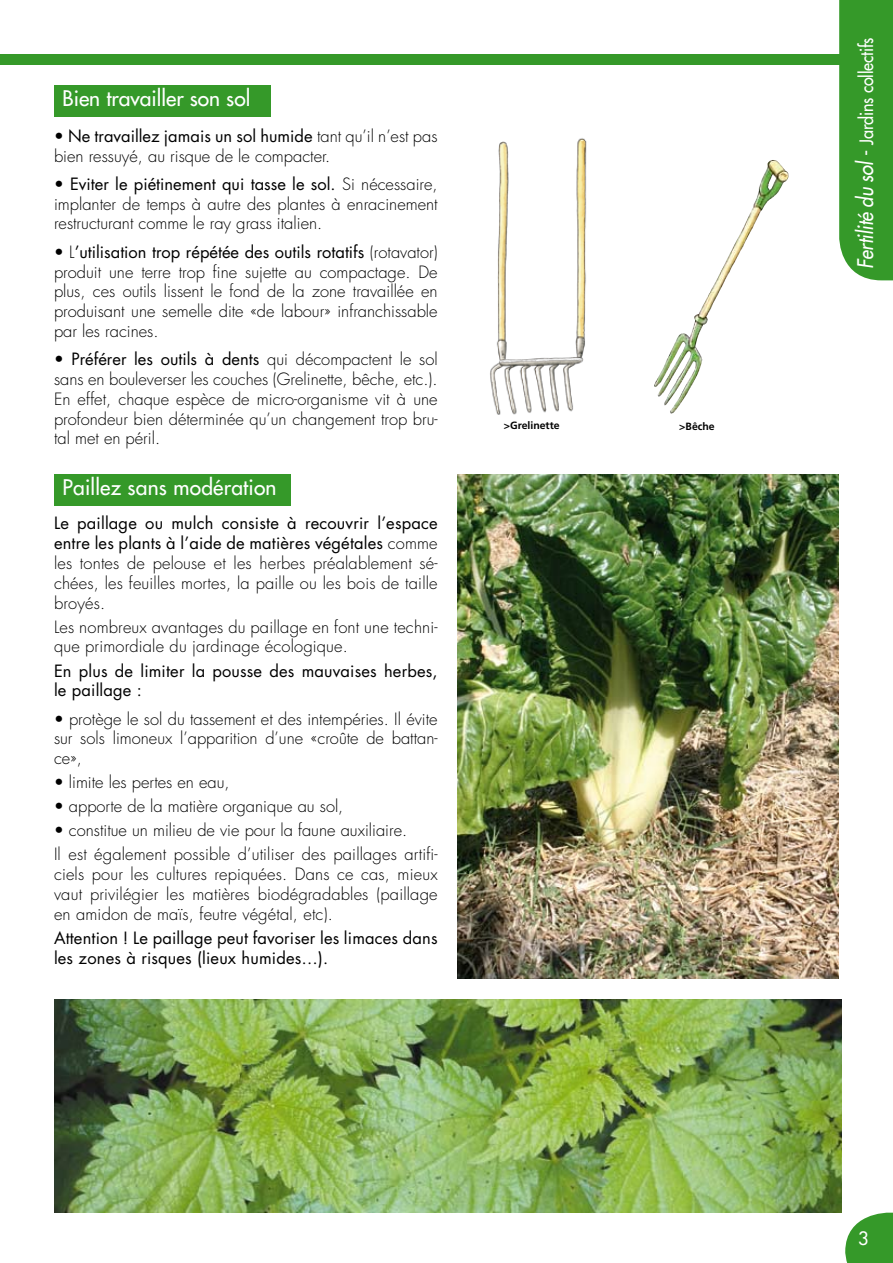
<style>
.page{position:relative;width:893px;height:1263px;background:#fff}
.page>*{position:absolute;margin:0;border:0;box-sizing:border-box;transform-origin:0 0}
.t1{font:21px "Futura";letter-spacing:.01em;color:#fff}
.t2{font:italic 21px "Futura";color:#fff;scale:.9 1}
.t3{font:18px "Futura";letter-spacing:-.01em;color:#fff;scale:.9 1}
.t4{font:18px "Futura";letter-spacing:-.01em;color:#fff}
.t5{font:300 16.5px/19.8px "Futura";color:#000;text-align:justify}
.t6{font:16.5px/19.8px "Futura";letter-spacing:.01em;color:#000}
.t7{font:700 10.5px "Frutiger";color:#000}
.s1{font-weight:300}
.s2{font-weight:400}
.s3{font-style:normal}
</style>
<div class="page">
<div style="left:0;top:54px;width:893px;height:11px;background:#359929"></div>
<svg style="left:839px;top:0;width:54px;height:280px;background:#3c9c30"></svg>
<svg style="left:845px;top:1213px;width:48px;height:50px;background:#51a747"></svg>
<div style="left:54px;top:85px;width:217px;height:31px;background:#359929"></div>
<img style="left:490px;top:138px;width:97px;height:277px">
<div style="left:54px;top:474px;width:236px;height:31px;background:#359929"></div>
<img style="left:458px;top:474px;width:381px;height:504px">
<img style="left:717px;top:160px;width:54px;height:119px">
<img style="left:54px;top:999px;width:788px;height:214px">
<p class="t1" style="left:63px;top:85px;width:189px">Bien travailler son sol</p>
<p class="t6" style="left:54px;top:126px;width:385px">• Ne travaillez jamais un sol humide <span class="s1">tant qu’il n’est pas</span></p>
<p class="t5" style="left:54px;top:146px;width:278px">bien ressuyé, au risque de le compacter.</p>
<p class="t5" style="left:54px;top:174px;width:385px"><span class="s2">• Eviter le piétinement qui tasse le sol.</span> Si nécessaire, implanter de temps à autre des plantes à enracinement restructurant comme le ray grass italien.</p>
<p class="t5" style="left:54px;top:242px;width:385px"><span class="s2">•</span> L<span class="s2">’utilisation trop répétée des outils rotatifs</span> (rotavator) produit une terre trop fine sujette au compactage. De plus, ces outils lissent le fond de la zone travaillée en produisant une semelle dite «de labour» infranchissable par les racines.</p>
<p class="t5" style="left:54px;top:350px;width:385px"><span class="s2">• Préférer les outils à dents</span> qui décompactent le sol sans en bouleverser les couches (Grelinette, bêche, etc.).<br>En effet, chaque espèce de micro-organisme vit à une profondeur bien déterminée qu’un changement trop bru&shy;tal met en péril.</p>
<p class="t1" style="left:63px;top:474px;width:216px">Paillez sans modération</p>
<p class="t5" style="left:54px;top:514px;width:385px"><span class="s2">Le paillage ou mulch consiste à recouvrir l’espace entre les plants à l’aide de matières végétales</span> comme les tontes de pelouse et les herbes préalablement sé&shy;chées, les feuilles mortes, la paille ou les bois de taille broyés.</p>
<p class="t5" style="left:54px;top:617px;width:385px">Les nombreux avantages du paillage en font une techni&shy;que primordiale du jardinage écologique.</p>
<p class="t6" style="left:54px;top:661px;width:385px">En plus de limiter la pousse des mauvaises herbes, le paillage :</p>
<p class="t5" style="left:54px;top:709px;width:385px"><span class="s2">•</span> protège le sol du tassement et des intempéries. Il évite sur sols limoneux l’apparition d’une «croûte de battan&shy;ce»,</p>
<p class="t5" style="left:54px;top:773px;width:177px"><span class="s2">•</span> limite les pertes en eau,</p>
<p class="t5" style="left:54px;top:797px;width:291px"><span class="s2">•</span> apporte de la matière organique au sol,</p>
<p class="t5" style="left:54px;top:819px;width:385px;line-height:24px"><span class="s2">•</span> constitue un milieu de vie pour la faune auxiliaire.<br>Il est également possible d’utiliser des paillages artifi-</p>
<p class="t5" style="left:54px;top:865px;width:385px">ciels pour les cultures repiquées. Dans ce cas, mieux vaut privilégier les matières biodégradables (paillage en amidon de maïs, feutre végétal, etc).</p>
<p class="t6" style="left:54px;top:928px;width:385px">Attention ! Le paillage peut favoriser les limaces dans les zones à risques (lieux humides…).</p>
<p class="t7" style="left:504px;top:419px;width:57px">&gt;Grelinette</p>
<p class="t7" style="left:679px;top:420px;width:37px">&gt;Bêche</p>
<p class="t3" style="left:855px;top:145px;width:121px;rotate:-90deg">Jardins collectifs</p>
<p class="t2" style="left:852px;top:269px;width:133px;rotate:-90deg">Fertilité du sol <span class="s3">-</span></p>
<p class="t4" style="left:858px;top:1226px;width:12px">3</p>
</div>
